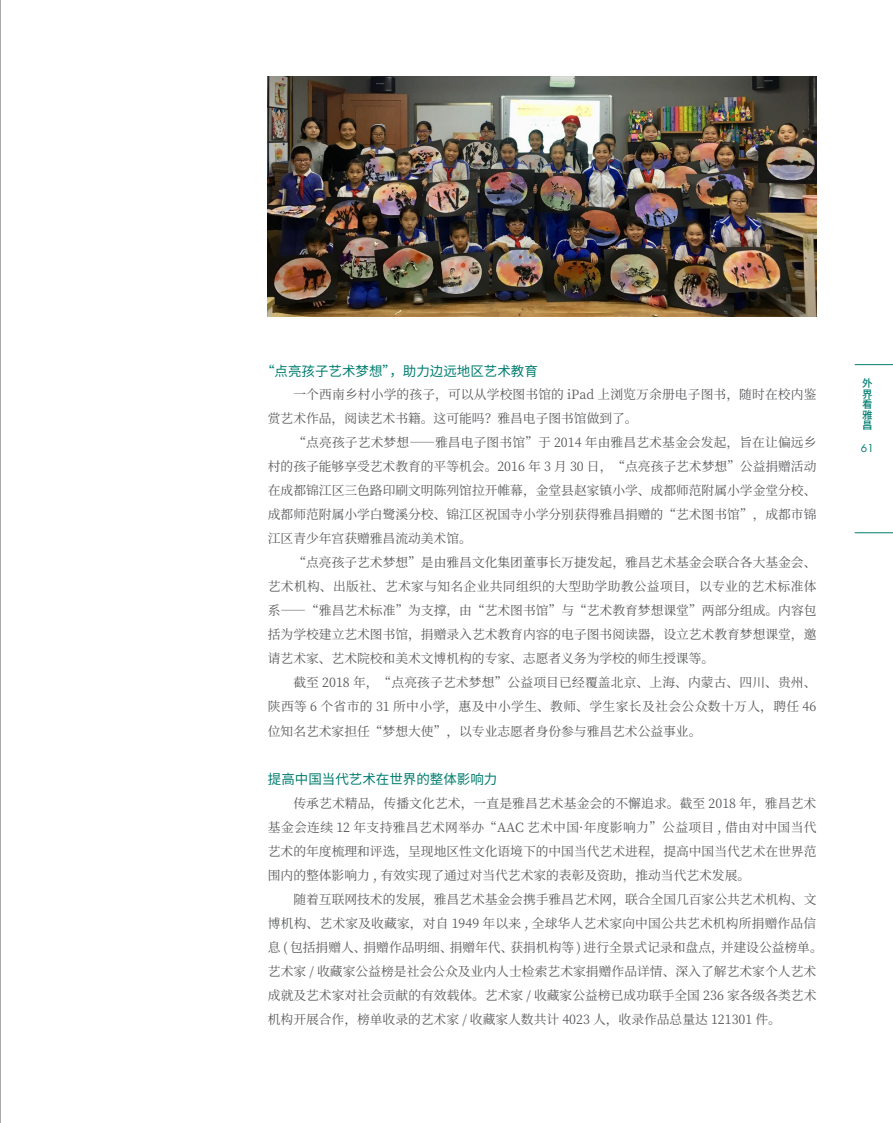
<style>
.page{position:relative;width:893px;height:1123px;background:#fff}
.page>*{position:absolute;margin:0;border:0;box-sizing:border-box;transform-origin:0 0}
.正式内文8_5{font:13.5px "Source Han Sans CN";color:#007d6f}
.正式内文8_5-2{font:12.75px/24px "Source Han Serif CN";color:#57585a;text-align:justify}
.主栏目{font:500 10.5px/10.5px "Source Han Sans CN";color:#007d6f;text-align:justify}
.主栏目-2{font:10.5px "Futura LT";color:#007d6f}
</style>
<div class="page">
<hr style="left:0;top:0;width:1px;height:1123px;background:#57585a">
<hr style="left:855px;top:364px;width:38px;height:1px;background:#007d6f">
<hr style="left:855px;top:532px;width:38px;height:1px;background:#007d6f">
<img style="left:268px;top:77px;width:548px;height:240px">
<p class="正式内文8_5" style="left:261px;top:363px;width:278px">“点亮孩子艺术梦想”，助力边远地区艺术教育</p>
<p class="正式内文8_5-2" style="left:268px;top:383px;width:550px;text-indent:26px">一个西南乡村小学的孩子，可以从学校图书馆的 iPad 上浏览万余册电子图书，随时在校内鉴赏艺术作品，阅读艺术书籍。这可能吗？雅昌电子图书馆做到了。</p>
<p class="正式内文8_5-2" style="left:268px;top:431px;width:550px;text-indent:26px">“点亮孩子艺术梦想——雅昌电子图书馆”于 2014 年由雅昌艺术基金会发起，旨在让偏远乡村的孩子能够享受艺术教育的平等机会。2016 年 3 月 30 日，“点亮孩子艺术梦想”公益捐赠活动在成都锦江区三色路印刷文明陈列馆拉开帷幕，金堂县赵家镇小学、成都师范附属小学金堂分校、成都师范附属小学白鹭溪分校、锦江区祝国寺小学分别获得雅昌捐赠的“艺术图书馆”，成都市锦江区青少年宫获赠雅昌流动美术馆。</p>
<p class="正式内文8_5-2" style="left:268px;top:551px;width:550px;text-indent:26px">“点亮孩子艺术梦想”是由雅昌文化集团董事长万捷发起，雅昌艺术基金会联合各大基金会、艺术机构、出版社、艺术家与知名企业共同组织的大型助学助教公益项目，以专业的艺术标准体系——“雅昌艺术标准”为支撑，由“艺术图书馆”与“艺术教育梦想课堂”两部分组成。内容包括为学校建立艺术图书馆，捐赠录入艺术教育内容的电子图书阅读器，设立艺术教育梦想课堂，邀请艺术家、艺术院校和美术文博机构的专家、志愿者义务为学校的师生授课等。</p>
<p class="正式内文8_5-2" style="left:268px;top:671px;width:550px;text-indent:26px">截至 2018 年，“点亮孩子艺术梦想”公益项目已经覆盖北京、上海、内蒙古、四川、贵州、陕西等 6 个省市的 31 所中小学，惠及中小学生、教师、学生家长及社会公众数十万人，聘任 46位知名艺术家担任“梦想大使”，以专业志愿者身份参与雅昌艺术公益事业。</p>
<p class="正式内文8_5" style="left:268px;top:771px;width:231px">提高中国当代艺术在世界的整体影响力</p>
<p class="正式内文8_5-2" style="left:268px;top:791px;width:550px;text-indent:26px">传承艺术精品，传播文化艺术，一直是雅昌艺术基金会的不懈追求。截至 2018 年，雅昌艺术基金会连续 12 年支持雅昌艺术网举办“AAC 艺术中国·年度影响力”公益项目 , 借由对中国当代艺术的年度梳理和评选，呈现地区性文化语境下的中国当代艺术进程，提高中国当代艺术在世界范围内的整体影响力 , 有效实现了通过对当代艺术家的表彰及资助，推动当代艺术发展。</p>
<p class="正式内文8_5-2" style="left:268px;top:887px;width:556px;text-align:left;text-indent:26px">随着互联网技术的发展，雅昌艺术基金会携手雅昌艺术网，联合全国几百家公共艺术机构、文博机构、艺术家及收藏家，对自 1949 年以来 , 全球华人艺术家向中国公共艺术机构所捐赠作品信息 ( 包括捐赠人、捐赠作品明细、捐赠年代、获捐机构等 ) 进行全景式记录和盘点，并建设公益榜单。艺术家 / 收藏家公益榜是社会公众及业内人士检索艺术家捐赠作品详情、深入了解艺术家个人艺术成就及艺术家对社会贡献的有效载体。艺术家 / 收藏家公益榜已成功联手全国 236 家各级各类艺术机构开展合作，榜单收录的艺术家 / 收藏家人数共计 4023 人，收录作品总量达 121301 件。</p>
<p class="主栏目" style="left:862px;top:378px;width:12px">外界看雅昌</p>
<p class="主栏目-2" style="left:861px;top:442px;width:14px">61</p>
</div>
